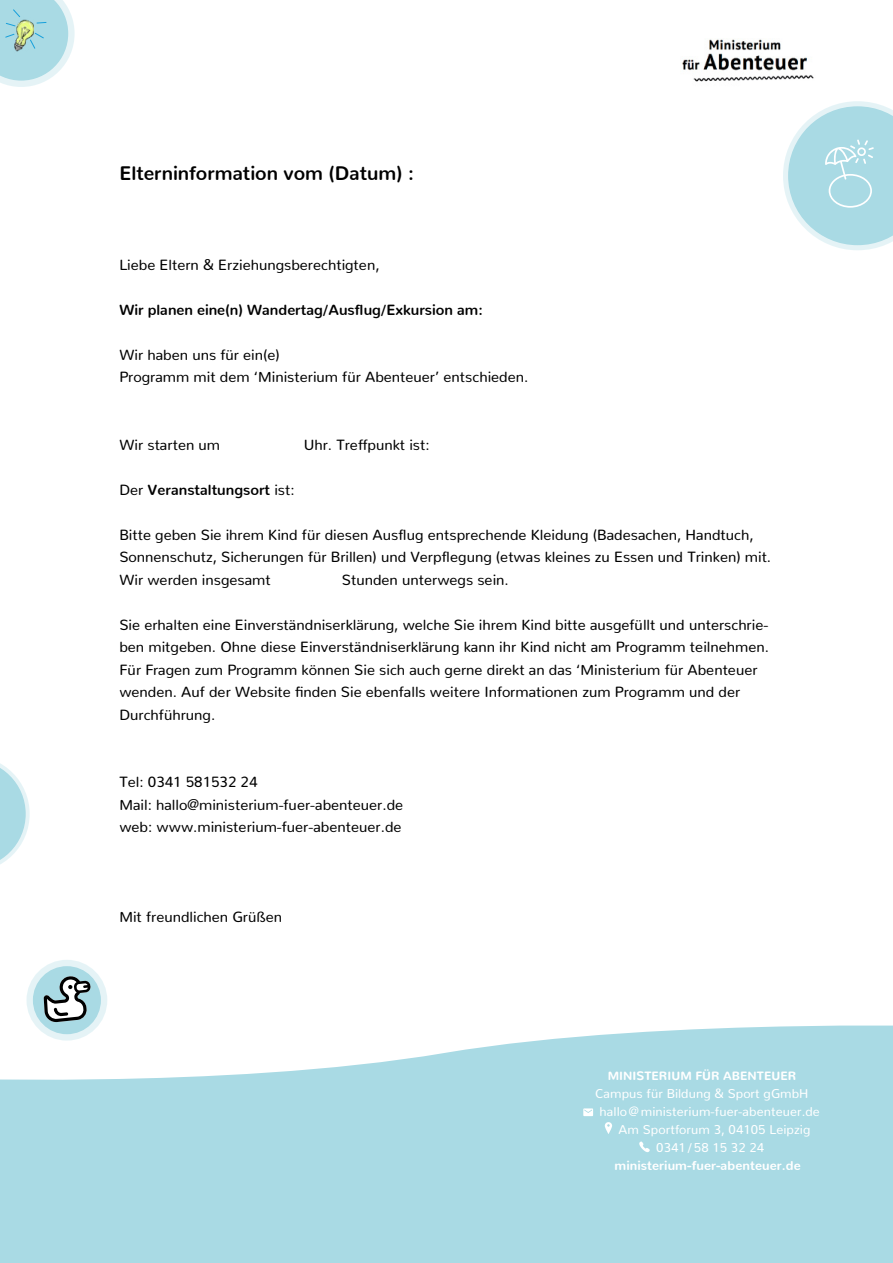
<style>
.page{position:relative;width:893px;height:1263px;background:#fff}
.page>*{position:absolute;margin:0;border:0;box-sizing:border-box;transform-origin:0 0}
.t1{font:700 19.5px "Nunito";color:#000}
.t2{font:14.7px/22.5px "Nunito";color:#000}
.t3{font:700 14.7px "Nunito";color:#000}
.t4{font:12.75px "Nunito";letter-spacing:.005em;color:#fff}
.t5{font:800 12.75px "Nunito";letter-spacing:.005em;color:#fff}
.t6{font:800 12px "Nunito";letter-spacing:.005em;color:#fff}
.s1{font-weight:400}
</style>
<div class="page">
<svg style="left:0;top:1016px;width:893px;height:247px;background:#b5dfe7"></svg>
<svg style="left:583px;top:1108px;width:10px;height:8px"></svg>
<svg style="left:605px;top:1122px;width:7px;height:12px"></svg>
<svg style="left:639px;top:1141px;width:11px;height:11px"></svg>
<div style="left:33px;top:966px;width:68px;height:68px;background:#a9dae4;border-radius:50%"></div>
<div style="left:27px;top:960px;width:80px;height:80px;border:13px solid #a9dae4;border-radius:50%"></div>
<svg style="left:44px;top:976px;width:47px;height:47px"></svg>
<svg style="left:783px;top:101px;width:110px;height:149px"></svg>
<svg style="left:0;top:0;width:75px;height:87px"></svg>
<img style="left:13px;top:0;width:20px;height:73px">
<img style="left:682px;top:39px;width:132px;height:43px">
<svg style="left:0;top:763px;width:30px;height:101px"></svg>
<h1 class="t1" style="left:119px;top:155px;width:296px">Elterninformation vom (Datum) :</h1>
<p class="t2" style="left:119px;top:252px;width:262px">Liebe Eltern &amp; Erziehungsberechtigten,</p>
<p class="t3" style="left:119px;top:296px;width:365px">Wir planen eine(n) Wandertag/Ausflug/Exkursion am:</p>
<p class="t2" style="left:119px;top:342px;width:410px">Wir haben uns für ein(e)<br>Programm mit dem ‘Ministerium für Abenteuer’ entschieden.</p>
<p class="t2" style="left:119px;top:432px;width:102px">Wir starten um</p>
<p class="t2" style="left:304px;top:432px;width:128px">Uhr. Treffpunkt ist:</p>
<p class="t3" style="left:119px;top:476px;width:177px"><span class="s1">Der</span> Veranstaltungsort <span class="s1">ist:</span></p>
<p class="t2" style="left:119px;top:522px;width:653px">Bitte geben Sie ihrem Kind für diesen Ausflug entsprechende Kleidung (Badesachen, Handtuch,<br>Sonnenschutz, Sicherungen für Brillen) und Verpflegung (etwas kleines zu Essen und Trinken) mit.<br>Wir werden insgesamt</p>
<p class="t2" style="left:342px;top:567px;width:168px">Stunden unterwegs sein.</p>
<p class="t2" style="left:119px;top:612px;width:651px">Sie erhalten eine Einverständniserklärung, welche Sie ihrem Kind bitte ausgefüllt und unterschrie&shy;ben mitgeben. Ohne diese Einverständniserklärung kann ihr Kind nicht am Programm teilnehmen.<br>Für Fragen zum Programm können Sie sich auch gerne direkt an das ‘Ministerium für Abenteuer wenden. Auf der Website finden Sie ebenfalls weitere Informationen zum Programm und der Durchführung.</p>
<p class="t2" style="left:119px;top:769px;width:285px">Tel: 0341 581532 24<br>Mail: hallo@ministerium-fuer-abenteuer.de web: www.ministerium-fuer-abenteuer.de</p>
<p class="t2" style="left:119px;top:904px;width:164px">Mit freundlichen Grüßen</p>
<p class="t6" style="left:608px;top:1065px;width:190px">MINISTERIUM FÜR ABENTEUER</p>
<p class="t4" style="left:595px;top:1083px;width:215px">Campus für Bildung &amp; Sport gGmbH</p>
<p class="t4" style="left:600px;top:1101px;width:222px">hallo @ministerium-fuer-abenteuer.de</p>
<p class="t4" style="left:619px;top:1119px;width:193px">Am Sportforum 3, 04105 Leipzig</p>
<p class="t4" style="left:656px;top:1137px;width:109px">0341/58 15 32 24</p>
<p class="t5" style="left:614px;top:1154px;width:188px">ministerium-fuer-abenteuer.de</p>
</div>
